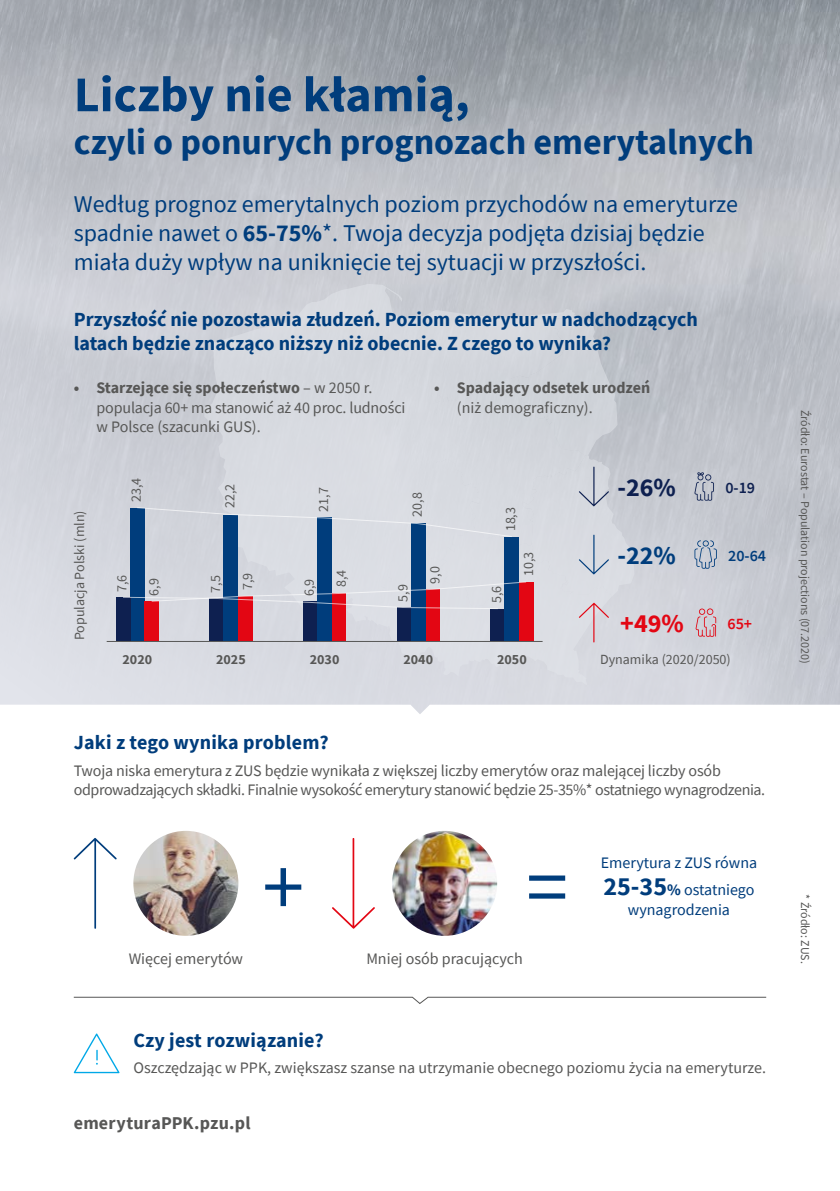
<style>
.page{position:relative;width:840px;height:1191px;background:#fff}
.page>*{position:absolute;margin:0;border:0;box-sizing:border-box;transform-origin:0 0}
.t1{font:84px "Source Sans Pro";color:#003d7c}
.t2{font:700 50px "Source Sans Pro";color:#003d7c}
.t3{font:700 36px "Source Sans Pro";color:#003d7c}
.t4{font:700 26px "Source Sans Pro";color:#0e2050}
.t5{font:700 26px "Source Sans Pro";color:#003d7c}
.t6{font:700 26px "Source Sans Pro";color:#e30613}
.t7{font:24px/28.8px "Source Sans Pro";color:#003d7c}
.t8{font:700 20px/24px "Source Sans Pro";color:#003d7c}
.t9{font:700 18px "Source Sans Pro";letter-spacing:.01em;color:#575756}
.t10{font:16px/19.2px "Source Sans Pro";letter-spacing:-.01em;color:#575756}
.t11{font:16px/27.2px "Source Sans Pro";color:#003d7c}
.t12{font:700 16px "Source Sans Pro";color:#575756}
.t13{font:600 16px "Source Sans Pro";color:#003d7c}
.t14{font:600 16px "Source Sans Pro";color:#0e2050}
.t15{font:600 16px "Source Sans Pro";color:#e30613}
.t16{font:14px "Source Sans Pro";color:#575756}
.t17{font:700 14px "Source Sans Pro";color:#575756}
.t18{font:12px "Source Sans Pro";color:#575756}
.s1{font-weight:700}
.s2{font-weight:700;font-size:26px}
</style>
<div class="page">
<img style="left:0;top:0;width:839px;height:714px">
<svg style="left:74px;top:838px;width:43px;height:90px"></svg>
<svg style="left:332px;top:838px;width:43px;height:90px"></svg>
<img style="left:133px;top:831px;width:105px;height:104px;border-radius:52px">
<img style="left:392px;top:831px;width:105px;height:104px;border-radius:52px">
<svg style="left:73px;top:996px;width:693px;height:8px"></svg>
<div style="left:116px;top:598px;width:14px;height:43px;background:#0e2050"></div>
<svg style="left:694px;top:472px;width:19px;height:29px"></svg>
<svg style="left:694px;top:540px;width:22px;height:29px"></svg>
<svg style="left:695px;top:608px;width:20px;height:29px"></svg>
<svg style="left:122px;top:284px;width:513px;height:401px;background:#c8cad3"></svg>
<hr style="left:107px;top:641px;width:435px;height:1px;background:#575756">
<svg style="left:74px;top:1033px;width:45px;height:40px"></svg>
<h2 class="t2" style="left:74px;top:61px;width:397px">Liczby nie kłamią,</h2>
<h3 class="t3" style="left:74px;top:118px;width:681px">czyli o ponurych prognozach emerytalnych</h3>
<h3 class="t7" style="left:74px;top:190px;width:665px">Według prognoz emerytalnych poziom przychodów na emeryturze spadnie nawet o <span class="s1">65-75%</span>*. Twoja decyzja podjęta dzisiaj będzie miała duży wpływ na uniknięcie tej sytuacji w przyszłości.</h3>
<p class="t8" style="left:74px;top:306px;width:625px">Przyszłość nie pozostawia złudzeń. Poziom emerytur w nadchodzących latach będzie znacząco niższy niż obecnie. Z czego to wynika?</p>
<p class="t10" style="left:96px;top:378px;width:310px;text-indent:-23px"><span class="s1">• Starzejące się społeczeństwo</span> – w 2050 r. populacja 60+ ma stanowić aż 40 proc. ludności w Polsce (szacunki GUS).</p>
<p class="t12" style="left:434px;top:377px;width:217px">• Spadający odsetek urodzeń</p>
<p class="t10" style="left:456px;top:397px;width:137px">(niż demograficzny).</p>
<p class="t16" style="left:71px;top:640px;width:131px;rotate:-90deg">Populacja Polski (mln)</p>
<p class="t16" style="left:127px;top:502px;width:26px;rotate:-90deg">23,4</p>
<p class="t16" style="left:113px;top:592px;width:19px;rotate:-90deg">7,6</p>
<p class="t16" style="left:145px;top:596px;width:19px;rotate:-90deg">6,9</p>
<p class="t16" style="left:221px;top:508px;width:26px;rotate:-90deg">22,2</p>
<p class="t16" style="left:206px;top:592px;width:19px;rotate:-90deg">7,5</p>
<p class="t16" style="left:238px;top:590px;width:19px;rotate:-90deg">7,9</p>
<p class="t16" style="left:314px;top:511px;width:26px;rotate:-90deg">21,7</p>
<p class="t16" style="left:408px;top:516px;width:26px;rotate:-90deg">20,8</p>
<p class="t16" style="left:300px;top:596px;width:19px;rotate:-90deg">6,9</p>
<p class="t16" style="left:332px;top:587px;width:19px;rotate:-90deg">8,4</p>
<p class="t16" style="left:393px;top:601px;width:19px;rotate:-90deg">5,9</p>
<p class="t16" style="left:426px;top:584px;width:19px;rotate:-90deg">9,0</p>
<p class="t16" style="left:501px;top:531px;width:26px;rotate:-90deg">18,3</p>
<p class="t16" style="left:487px;top:603px;width:19px;rotate:-90deg">5,6</p>
<p class="t16" style="left:519px;top:576px;width:26px;rotate:-90deg">10,3</p>
<h3 class="t4" style="left:617px;top:470px;width:60px">-26%</h3>
<p class="t14" style="left:725px;top:476px;width:31px">0-19</p>
<h3 class="t5" style="left:617px;top:538px;width:60px">-22%</h3>
<p class="t13" style="left:727px;top:545px;width:39px">20-64</p>
<h3 class="t6" style="left:620px;top:606px;width:65px">+49%</h3>
<p class="t15" style="left:727px;top:613px;width:26px">65+</p>
<p class="t17" style="left:122px;top:649px;width:31px">2020</p>
<p class="t17" style="left:216px;top:649px;width:31px">2025</p>
<p class="t17" style="left:309px;top:649px;width:31px">2030</p>
<p class="t17" style="left:403px;top:649px;width:31px">2040</p>
<p class="t17" style="left:497px;top:649px;width:31px">2050</p>
<p class="t16" style="left:599px;top:650px;width:132px">Dynamika (2020/2050)</p>
<p class="t8" style="left:74px;top:730px;width:256px">Jaki z tego wynika problem?</p>
<p class="t10" style="left:74px;top:760px;width:692px">Twoja niska emerytura z ZUS będzie wynikała z większej liczby emerytów oraz malejącej liczby osób odprowadzających składki. Finalnie wysokość emerytury stanowić będzie 25-35%* ostatniego wynagrodzenia.</p>
<h1 class="t1" style="left:262px;top:833px;width:43px">+</h1>
<h1 class="t1" style="left:526px;top:833px;width:43px">=</h1>
<p class="t10" style="left:129px;top:948px;width:116px">Więcej emerytów</p>
<p class="t10" style="left:366px;top:948px;width:158px">Mniej osób pracujących</p>
<p class="t11" style="left:600px;top:849px;width:158px">Emerytura z ZUS równa<br><span class="s2">25-35</span><span class="s1">%</span> ostatniego</p>
<p class="t11" style="left:627px;top:895px;width:104px">wynagrodzenia</p>
<p class="t8" style="left:133px;top:1028px;width:192px">Czy jest rozwiązanie?</p>
<p class="t10" style="left:133px;top:1057px;width:634px">Oszczędzając w PPK, zwiększasz szanse na utrzymanie obecnego poziomu życia na emeryturze.</p>
<p class="t9" style="left:74px;top:1111px;width:178px">emeryturaPPK.pzu.pl</p>
<p class="t18" style="left:812px;top:410px;width:255px;rotate:90deg">Źródło: Eurostat – Population projections (07.2020)</p>
<p class="t18" style="left:812px;top:894px;width:71px;rotate:90deg">* Źródło: ZUS.</p>
</div>
